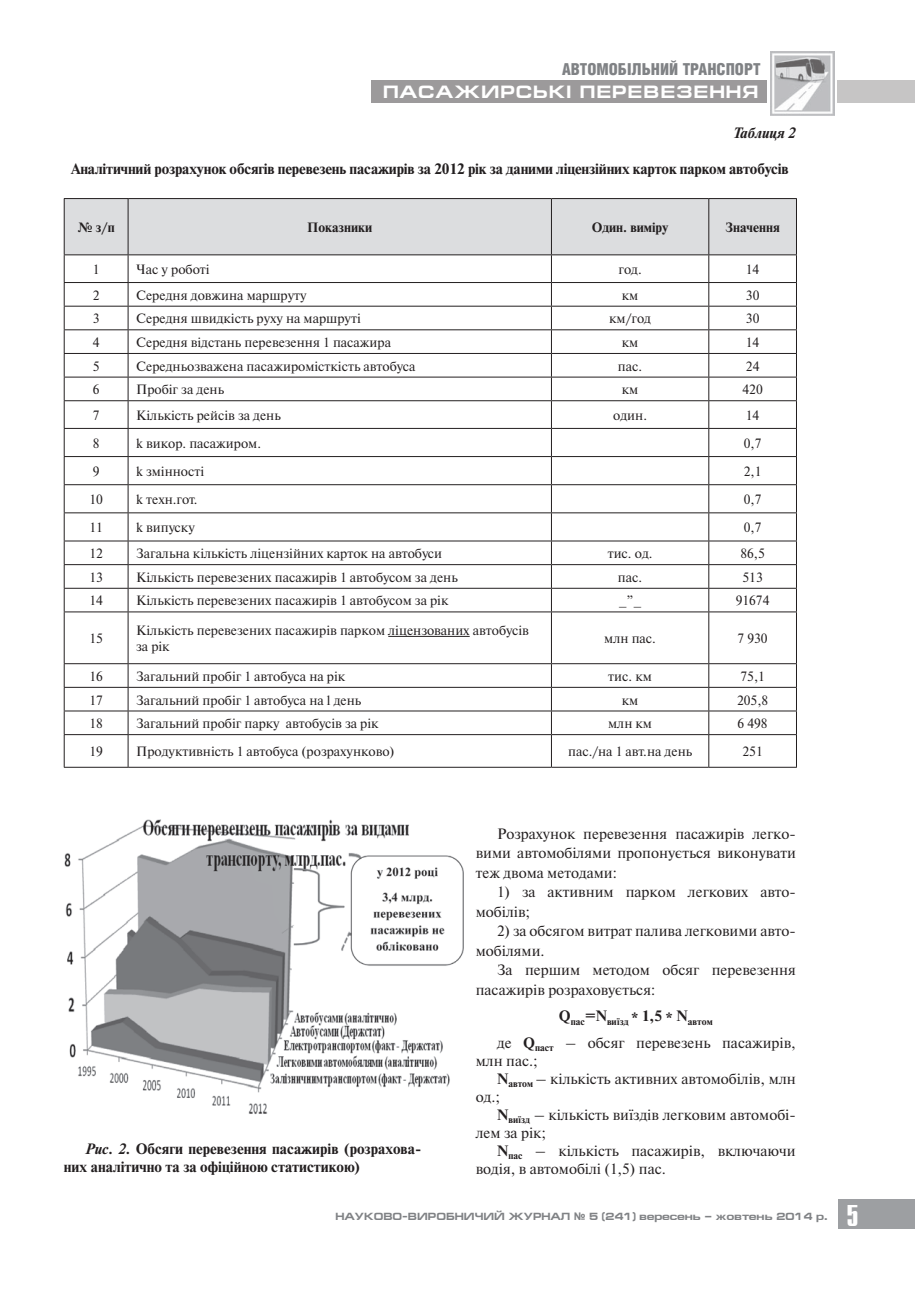
<style>
.page{position:relative;width:915px;height:1302px;background:#fff}
.page>*{position:absolute;margin:0;border:0;box-sizing:border-box;transform-origin:0 0}
.t1{font:700 30px "Compact C";color:#fff}
.t2{font:700 18px "Europe Ext";letter-spacing:.05em;color:#fff}
.t3{font:900 16.5px "Helios Cond";color:#808285}
.t4{font:15px/19.5px "Newton C";color:#231f20}
.t5{font:700 15px/18px "Newton C";letter-spacing:-.01em;color:#231f20}
.t6{font:italic 700 15px "Newton C";color:#231f20}
.t7{font:13.5px/16.2px "Newton C";color:#231f20}
.t8{font:700 13.5px "Newton C";color:#231f20}
.t9{font:700 10.5px "Europe Ext";color:#808285}
.t10{font:700 9.75px "Newton C";color:#231f20}
.s1{font-style:italic}
.s2{font-weight:700}
.s3{font-family:"Arial"}
</style>
<div class="page">
<div style="left:371px;top:81px;width:395px;height:22px;background:#9c9a9b"></div>
<div style="left:837px;top:81px;width:77px;height:22px;background:#c6c5c5"></div>
<img style="left:770px;top:51px;width:64px;height:64px">
<div style="left:838px;top:1198px;width:76px;height:30px;background:#9d9fa2"></div>
<svg style="left:64px;top:198px;width:732px;height:413px"></svg>
<hr style="left:64px;top:611px;width:64px;height:1px;background:#231f20">
<hr style="left:64px;top:612px;width:1px;height:51px;background:#231f20">
<hr style="left:128px;top:611px;width:423px;height:1px;background:#231f20">
<hr style="left:128px;top:612px;width:1px;height:51px;background:#231f20">
<hr style="left:551px;top:611px;width:157px;height:1px;background:#231f20">
<hr style="left:551px;top:612px;width:1px;height:51px;background:#231f20">
<hr style="left:708px;top:611px;width:88px;height:1px;background:#231f20">
<hr style="left:708px;top:612px;width:1px;height:51px;background:#231f20">
<hr style="left:795px;top:612px;width:1px;height:51px;background:#231f20">
<hr style="left:64px;top:663px;width:64px;height:1px;background:#231f20">
<hr style="left:128px;top:663px;width:423px;height:1px;background:#231f20">
<hr style="left:551px;top:663px;width:157px;height:1px;background:#231f20">
<hr style="left:708px;top:663px;width:88px;height:1px;background:#231f20">
<hr style="left:64px;top:687px;width:64px;height:1px;background:#231f20">
<hr style="left:128px;top:687px;width:423px;height:1px;background:#231f20">
<hr style="left:551px;top:687px;width:157px;height:1px;background:#231f20">
<hr style="left:708px;top:687px;width:88px;height:1px;background:#231f20">
<hr style="left:64px;top:710px;width:64px;height:1px;background:#231f20">
<svg style="left:64px;top:664px;width:1px;height:70px"></svg>
<hr style="left:128px;top:710px;width:423px;height:1px;background:#231f20">
<svg style="left:128px;top:664px;width:1px;height:70px"></svg>
<hr style="left:551px;top:710px;width:157px;height:1px;background:#231f20">
<svg style="left:551px;top:664px;width:1px;height:70px"></svg>
<hr style="left:708px;top:710px;width:88px;height:1px;background:#231f20">
<svg style="left:708px;top:664px;width:1px;height:70px"></svg>
<hr style="left:64px;top:734px;width:64px;height:1px;background:#231f20">
<hr style="left:64px;top:735px;width:1px;height:31px;background:#231f20">
<hr style="left:128px;top:734px;width:423px;height:1px;background:#231f20">
<hr style="left:128px;top:735px;width:1px;height:31px;background:#231f20">
<hr style="left:551px;top:734px;width:157px;height:1px;background:#231f20">
<hr style="left:551px;top:735px;width:1px;height:31px;background:#231f20">
<hr style="left:708px;top:734px;width:88px;height:1px;background:#231f20">
<hr style="left:708px;top:735px;width:1px;height:31px;background:#231f20">
<hr style="left:795px;top:735px;width:1px;height:31px;background:#231f20">
<hr style="left:64px;top:766px;width:64px;height:1px;background:#231f20">
<hr style="left:128px;top:766px;width:423px;height:1px;background:#231f20">
<hr style="left:551px;top:766px;width:157px;height:1px;background:#231f20">
<hr style="left:708px;top:766px;width:88px;height:1px;background:#231f20">
<hr style="left:388px;top:636px;width:81px;height:1px;background:#231f20">
<img style="left:64px;top:819px;width:400px;height:296px">
<p class="t3" style="left:561px;top:60px;width:200px">АВТОМОБІЛЬНИЙ ТРАНСПОРТ</p>
<h2 class="t2" style="left:383px;top:82px;width:376px">ПАСАЖИРСЬКI ПЕРЕВЕЗЕННЯ</h2>
<p class="t6" style="left:732px;top:125px;width:64px">Таблиця 2</p>
<p class="t5" style="left:71px;top:160px;width:718px">Аналітичний розрахунок обсягів перевезень пасажирів за 2012 рік за даними ліцензійних карток парком автобусів</p>
<p class="t8" style="left:78px;top:220px;width:38px">№ з/п</p>
<p class="t8" style="left:307px;top:220px;width:67px">Показники</p>
<p class="t8" style="left:591px;top:220px;width:78px">Один. виміру</p>
<p class="t8" style="left:725px;top:220px;width:56px">Значення</p>
<p class="t7" style="left:93px;top:261px;width:8px">1</p>
<p class="t7" style="left:136px;top:261px;width:75px">Час у роботі</p>
<p class="t7" style="left:618px;top:261px;width:25px">год.</p>
<p class="t7" style="left:745px;top:261px;width:15px">14</p>
<p class="t7" style="left:93px;top:287px;width:8px">2</p>
<p class="t7" style="left:136px;top:287px;width:172px">Середня довжина маршруту</p>
<p class="t7" style="left:621px;top:287px;width:18px">км</p>
<p class="t7" style="left:745px;top:287px;width:15px">30</p>
<p class="t7" style="left:93px;top:310px;width:8px">3</p>
<p class="t7" style="left:136px;top:310px;width:226px">Середня швидкість руху на маршруті</p>
<p class="t7" style="left:609px;top:310px;width:43px">км/год</p>
<p class="t7" style="left:745px;top:310px;width:15px">30</p>
<p class="t7" style="left:93px;top:334px;width:8px">4</p>
<p class="t7" style="left:136px;top:334px;width:256px">Середня відстань перевезення 1 пасажира</p>
<p class="t7" style="left:621px;top:334px;width:18px">км</p>
<p class="t7" style="left:745px;top:334px;width:15px">14</p>
<p class="t7" style="left:93px;top:358px;width:8px">5</p>
<p class="t7" style="left:136px;top:358px;width:281px">Середньозважена пасажиромісткість автобуса</p>
<p class="t7" style="left:617px;top:358px;width:26px">пас.</p>
<p class="t7" style="left:745px;top:358px;width:15px">24</p>
<p class="t7" style="left:93px;top:381px;width:8px">6</p>
<p class="t7" style="left:136px;top:381px;width:89px">Пробіг за день</p>
<p class="t7" style="left:621px;top:381px;width:18px">км</p>
<p class="t7" style="left:742px;top:381px;width:22px">420</p>
<p class="t7" style="left:93px;top:407px;width:8px">7</p>
<p class="t7" style="left:136px;top:407px;width:146px">Кількість рейсів за день</p>
<p class="t7" style="left:613px;top:407px;width:35px">один.</p>
<p class="t7" style="left:745px;top:407px;width:15px">14</p>
<p class="t7" style="left:93px;top:435px;width:8px">8</p>
<p class="t7" style="left:136px;top:435px;width:126px">k викор. пасажиром.</p>
<p class="t7" style="left:743px;top:435px;width:19px">0,7</p>
<p class="t7" style="left:93px;top:463px;width:8px">9</p>
<p class="t7" style="left:136px;top:463px;width:69px">k змінності</p>
<p class="t7" style="left:743px;top:463px;width:19px">2,1</p>
<p class="t7" style="left:89px;top:491px;width:15px">10</p>
<p class="t7" style="left:136px;top:491px;width:63px">k техн.гот.</p>
<p class="t7" style="left:743px;top:491px;width:19px">0,7</p>
<p class="t7" style="left:89px;top:519px;width:15px">11</p>
<p class="t7" style="left:136px;top:519px;width:60px">k випуску</p>
<p class="t7" style="left:743px;top:519px;width:19px">0,7</p>
<p class="t7" style="left:89px;top:545px;width:15px">12</p>
<p class="t7" style="left:136px;top:545px;width:307px">Загальна кількість ліцензійних карток на автобуси</p>
<p class="t7" style="left:607px;top:545px;width:46px">тис. од.</p>
<p class="t7" style="left:740px;top:545px;width:26px">86,5</p>
<p class="t7" style="left:89px;top:569px;width:15px">13</p>
<p class="t7" style="left:136px;top:569px;width:323px">Кількість перевезених пасажирів 1 автобусом за день</p>
<p class="t7" style="left:617px;top:569px;width:26px">пас.</p>
<p class="t7" style="left:742px;top:569px;width:22px">513</p>
<p class="t7" style="left:89px;top:592px;width:15px">14</p>
<p class="t7" style="left:136px;top:592px;width:313px">Кількість перевезених пасажирів 1 автобусом за рік</p>
<p class="t7" style="left:619px;top:592px;width:23px">_”_</p>
<p class="t7" style="left:735px;top:592px;width:35px">91674</p>
<p class="t7" style="left:89px;top:630px;width:15px">15</p>
<p class="t7" style="left:136px;top:622px;width:394px">Кількість перевезених пасажирів парком ліцензованих автобусів за рік</p>
<p class="t7" style="left:604px;top:630px;width:53px">млн пас.</p>
<p class="t7" style="left:737px;top:630px;width:32px">7 930</p>
<p class="t7" style="left:89px;top:668px;width:15px">16</p>
<p class="t7" style="left:136px;top:668px;width:210px">Загальний пробіг 1 автобуса на рік</p>
<p class="t7" style="left:608px;top:668px;width:45px">тис. км</p>
<p class="t7" style="left:740px;top:668px;width:26px">75,1</p>
<p class="t7" style="left:89px;top:691px;width:15px">17</p>
<p class="t7" style="left:136px;top:691px;width:226px">Загальний пробіг 1 автобуса на l день</p>
<p class="t7" style="left:621px;top:691px;width:18px">км</p>
<p class="t7" style="left:736px;top:691px;width:33px">205,8</p>
<p class="t7" style="left:89px;top:715px;width:15px">18</p>
<p class="t7" style="left:136px;top:715px;width:244px">Загальний пробіг парку автобусів за рік</p>
<p class="t7" style="left:608px;top:715px;width:45px">млн км</p>
<p class="t7" style="left:737px;top:715px;width:32px">6 498</p>
<p class="t7" style="left:89px;top:743px;width:15px">19</p>
<p class="t7" style="left:136px;top:743px;width:260px">Продуктивність 1 автобуса (розрахунково)</p>
<p class="t7" style="left:568px;top:743px;width:125px">пас./на 1 авт.на день</p>
<p class="t7" style="left:742px;top:743px;width:22px">251</p>
<p class="t5" style="left:64px;top:1139px;width:359px;text-indent:21px"><span class="s1">Рис. 2.</span> Обсяги перевезення пасажирів (розрахова&shy;них аналітично та за офіційною статистикою)</p>
<p class="t4" style="left:475px;top:823px;width:321px;text-align:justify;text-indent:21px">Розрахунок перевезення пасажирів легко&shy;вими автомобілями пропонується виконувати теж двома методами:</p>
<p class="t4" style="left:475px;top:882px;width:319px;text-indent:21px">1) за активним парком легкових авто&shy;мобілів;</p>
<p class="t4" style="left:475px;top:921px;width:321px;text-indent:21px">2) за обсягом витрат палива легковими авто&shy;мобілями.</p>
<p class="t4" style="left:475px;top:960px;width:321px;text-indent:21px">За першим методом обсяг перевезення пасажирів розраховується:</p>
<p class="t10" style="left:558px;top:1015px;width:155px"><sup>Q</sup>пас<sup>=N</sup>виїзд <sup>*</sup> <sup>1,5</sup> <sup>*</sup> <sup>N</sup>автом</p>
<p class="t4" style="left:475px;top:1033px;width:321px;line-height:18px;text-indent:21px">де <span class="s2">Q</span><sub>паст</sub> – обсяг перевезень пасажирів, млн пас.;</p>
<p class="t4" style="left:475px;top:1069px;width:321px;line-height:18px;text-indent:21px"><span class="s2">N</span><sub>автом</sub> – кількість активних автомобілів, млн од.;</p>
<p class="t4" style="left:475px;top:1105px;width:321px;line-height:18px;text-indent:21px"><span class="s2">N</span><sub>виїзд</sub> – кількість виїздів легковим автомобі&shy;лем за рік;</p>
<p class="t4" style="left:475px;top:1141px;width:321px;line-height:18px;text-indent:21px"><span class="s2">N</span><sub>пас</sub> – кількість пасажирів, включаючи водія, в автомобілі (1,5) пас.</p>
<p class="t9" style="left:335px;top:1210px;width:493px">НАУКОВО-ВИРОБНИЧИЙ ЖУРНАЛ <span class="s3">№</span> 5 (241) вересень – жовтень 2014 р.</p>
<h1 class="t1" style="left:846px;top:1200px;width:14px">5</h1>
</div>
